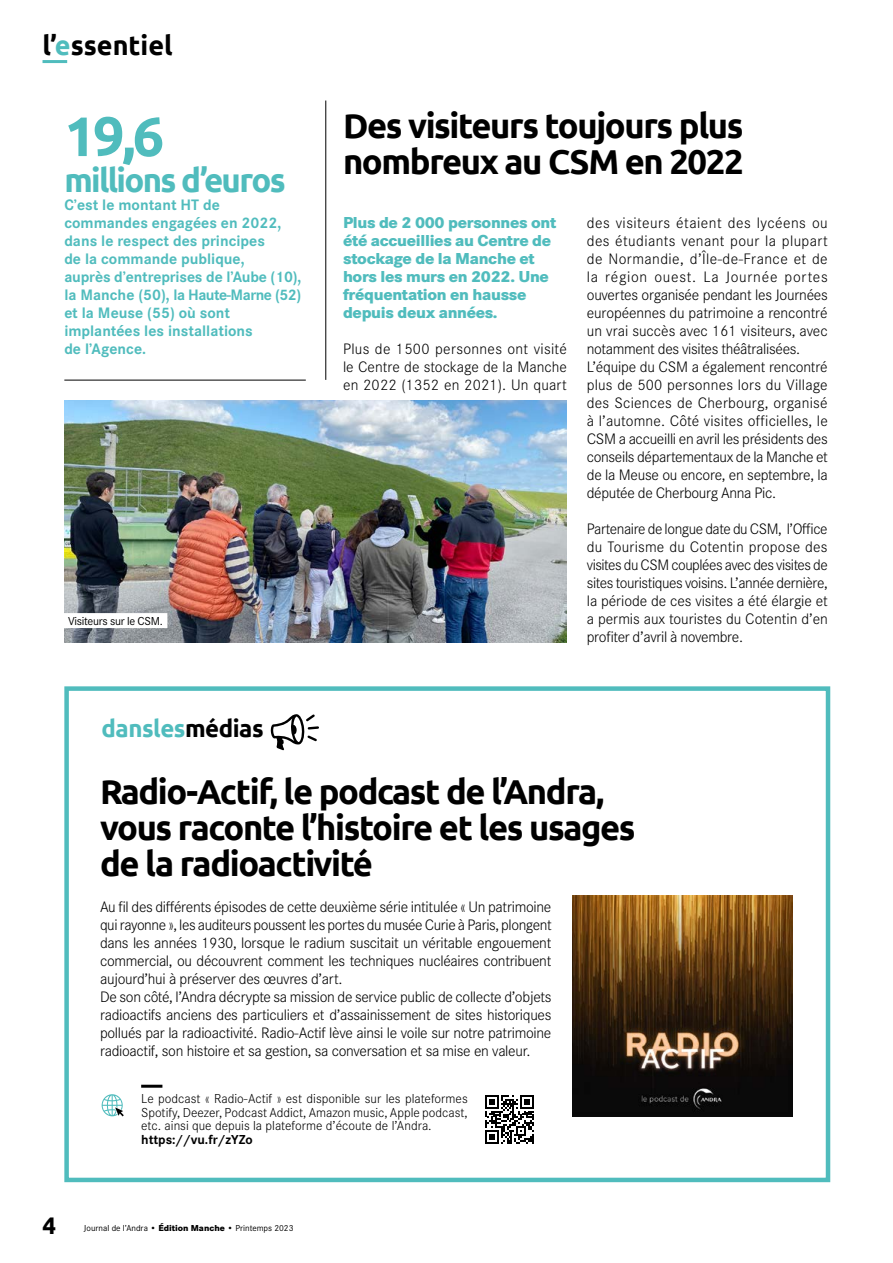
<style>
.page{position:relative;width:893px;height:1263px;background:#fff}
.page>*{position:absolute;margin:0;border:0;box-sizing:border-box;transform-origin:0 0}
.t1{font:700 55.5px "Ubuntu";color:#50bcbd}
.t2{font:700 34.5px/36px "Ubuntu";letter-spacing:-.04em;color:#000}
.t3{font:700 33px "Ubuntu";letter-spacing:-.05em;color:#50bcbd}
.t4{font:700 27px "Ubuntu";color:#000}
.t5{font:700 24px "Ubuntu";letter-spacing:-.02em;color:#50bcbd}
.t6{font:700 24px "Ubuntu";color:#000}
.t7{font:800 16.5px/18px "Corporate S";letter-spacing:-.02em;color:#50bcbd}
.t8{font:300 15.75px/18px "Corporate S";letter-spacing:-.02em;color:#000}
.t9{font:700 15.75px/18px "Corporate S";color:#50bcbd}
.t10{font:300 13.5px/13.5px "Corporate S";color:#000;text-align:justify}
.t11{font:700 13.5px "Corporate S";color:#000}
.t12{font:12px "Corporate S";letter-spacing:-.025em;color:#000}
.t13{font:9px "Corporate S";color:#000}
.s1{color:#50bcbd}
.s2{color:#000}
.s3{font-weight:800}
</style>
<div class="page">
<hr style="left:43px;top:60px;width:24px;height:3px;background:#50bcbd">
<hr style="left:326px;top:101px;width:1px;height:279px;background:#000">
<div style="left:64px;top:686px;width:766px;height:496px;border:4px solid #50bcbd"></div>
<svg style="left:271px;top:714px;width:48px;height:36px"></svg>
<img style="left:64px;top:401px;width:503px;height:241px">
<hr style="left:64px;top:380px;width:242px;height:1px;background:#000">
<img style="left:573px;top:896px;width:220px;height:220px">
<svg style="left:485px;top:1095px;width:49px;height:49px"></svg>
<hr style="left:141px;top:1085px;width:21px;height:3px;background:#000">
<svg style="left:102px;top:1094px;width:22px;height:23px"></svg>
<div style="left:64px;top:613px;width:103px;height:15px;background:#fff"></div>
<h3 class="t4" style="left:43px;top:29px;width:132px">l’<span class="s1">e</span>ssentiel</h3>
<h1 class="t1" style="left:64px;top:103px;width:101px">19,6</h1>
<h3 class="t3" style="left:64px;top:160px;width:223px">millions d’euros</h3>
<p class="t9" style="left:64px;top:195px;width:239px">C’est le montant HT de commandes engagées en 2022, dans le respect des principes<br>de la commande publique,<br>auprès d’entreprises de l’Aube (10), la Manche (50), la Haute-Marne (52) et la Meuse (55) où sont implantées les installations<br>de l’Agence.</p>
<p class="t12" style="left:68px;top:613px;width:96px">Visiteurs sur le CSM.</p>
<h2 class="t2" style="left:343px;top:107px;width:402px">Des visiteurs toujours plus nombreux au CSM en 2022</h2>
<p class="t7" style="left:343px;top:213px;width:215px">Plus de 2 000 personnes ont été accueillies au Centre de stockage de la Manche et hors les murs en 2022. Une fréquentation en hausse depuis deux années.</p>
<p class="t8" style="left:343px;top:339px;width:225px;text-align:justify">Plus de 1500 personnes ont visité le Centre de stockage de la Manche en 2022 (1352 en 2021). Un quart</p>
<p class="t8" style="left:587px;top:213px;width:243px">des visiteurs étaient des lycéens ou des étudiants venant pour la plupart de Normandie, d’Île-de-France et de la région ouest. La Journée portes ouvertes organisée pendant les Journées européennes du patrimoine a rencontré un vrai succès avec 161 visiteurs, avec notamment des visites théâtralisées.<br>L’équipe du CSM a également rencontré plus de 500 personnes lors du Village des Sciences de Cherbourg, organisé à l’automne. Côté visites officielles, le CSM a accueilli en avril les présidents des conseils départementaux de la Manche et de la Meuse ou encore, en septembre, la députée de Cherbourg Anna Pic.</p>
<p class="t8" style="left:587px;top:519px;width:243px;text-align:justify">Partenaire de longue date du CSM, l’Office du Tourisme du Cotentin propose des visites du CSM couplées avec des visites de sites touristiques voisins. L’année dernière, la période de ces visites a été élargie et a permis aux touristes du Cotentin d’en profiter d’avril à novembre.</p>
<h3 class="t5" style="left:102px;top:714px;width:164px">dansles<span class="s2">médias</span></h3>
<h2 class="t2" style="left:100px;top:773px;width:537px">Radio-Actif, le podcast de l’Andra, vous raconte l’histoire et les usages de la radioactivité</h2>
<p class="t8" style="left:100px;top:897px;width:453px">Au fil des différents épisodes de cette deuxième série intitulée « Un patrimoine qui rayonne », les auditeurs poussent les portes du musée Curie à Paris, plongent dans les années 1930, lorsque le radium suscitait un véritable engouement commercial, ou découvrent comment les techniques nucléaires contribuent aujourd’hui à préserver des œuvres d’art.<br>De son côté, l’Andra décrypte sa mission de service public de collecte d’objets radioactifs anciens des particuliers et d’assainissement de sites historiques pollués par la radioactivité. Radio-Actif lève ainsi le voile sur notre patrimoine radioactif, son histoire et sa gestion, sa conversation et sa mise en valeur.</p>
<p class="t10" style="left:141px;top:1091px;width:328px">Le podcast « Radio-Actif » est disponible sur les plateformes Spotify, Deezer, Podcast Addict, Amazon music, Apple podcast, etc. ainsi que depuis la plateforme d’écoute de l’Andra.</p>
<p class="t11" style="left:141px;top:1130px;width:113px">https://vu.fr/zYZo</p>
<h3 class="t6" style="left:43px;top:1210px;width:15px">4</h3>
<p class="t13" style="left:84px;top:1222px;width:211px">Journal de l’Andra <span class="s3">• Édition Manche •</span> Printemps 2023</p>
</div>
